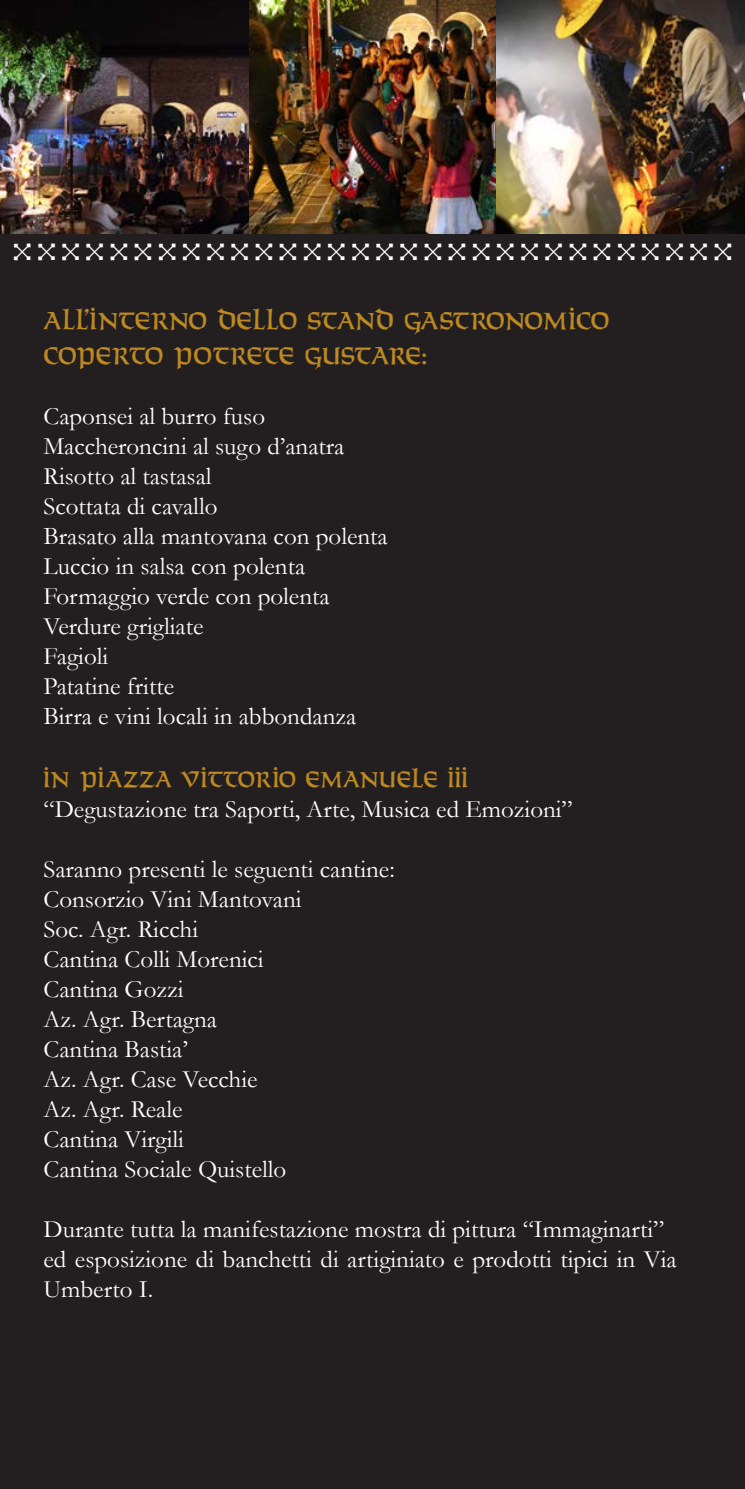
<style>
.page{position:relative;width:745px;height:1489px;background:#fff}
.page>*{position:absolute;margin:0;border:0;box-sizing:border-box;transform-origin:0 0}
.t1{font:35px/35px "Solemnity";color:#bd8921}
.t2{font:32.5px "Solemnity";color:#bd8921}
.t3{font:25px/30px "Garamond";color:#fff}
.s1{font-family:"Garamond";font-weight:700;font-size:25px}
</style>
<div class="page">
<div style="left:0;top:0;width:744px;height:1488px;background:#231f20"></div>
<img style="left:0;top:0;width:744px;height:234px">
<p class="t1" style="left:43px;top:297px;width:566px">ALL’INTERNO DELLO STAND GASTRONOMICO<br>COPERTO POTRETE GUSTARE<span class="s1">:</span></p>
<p class="t3" style="left:43px;top:401px;width:223px">Caponsei al burro fuso</p>
<p class="t3" style="left:43px;top:431px;width:302px">Maccheroncini al sugo d’anatra</p>
<p class="t3" style="left:43px;top:461px;width:169px">Risotto al tastasal</p>
<p class="t3" style="left:43px;top:491px;width:175px">Scottata di cavallo</p>
<p class="t3" style="left:43px;top:521px;width:345px">Brasato alla mantovana con polenta</p>
<p class="t3" style="left:43px;top:551px;width:263px">Luccio in salsa con polenta</p>
<p class="t3" style="left:43px;top:581px;width:287px">Formaggio verde con polenta</p>
<p class="t3" style="left:43px;top:611px;width:161px">Verdure grigliate</p>
<p class="t3" style="left:43px;top:641px;width:66px">Fagioli</p>
<p class="t3" style="left:43px;top:671px;width:132px">Patatine fritte</p>
<p class="t3" style="left:43px;top:701px;width:314px">Birra e vini locali in abbondanza</p>
<p class="t2" style="left:43px;top:754px;width:426px">IN PIAZZA VITTORIO EMANUELE III</p>
<p class="t3" style="left:43px;top:793px;width:530px">“Degustazione tra Saporti, Arte, Musica ed Emozioni”</p>
<p class="t3" style="left:43px;top:853px;width:353px">Saranno presenti le seguenti cantine:</p>
<p class="t3" style="left:43px;top:883px;width:259px">Consorzio Vini Mantovani</p>
<p class="t3" style="left:43px;top:913px;width:156px">Soc. Agr. Ricchi</p>
<p class="t3" style="left:43px;top:943px;width:221px">Cantina Colli Morenici</p>
<p class="t3" style="left:43px;top:973px;width:142px">Cantina Gozzi</p>
<p class="t3" style="left:43px;top:1003px;width:175px">Az. Agr. Bertagna</p>
<p class="t3" style="left:43px;top:1033px;width:146px">Cantina Bastia’</p>
<p class="t3" style="left:43px;top:1063px;width:215px">Az. Agr. Case Vecchie</p>
<p class="t3" style="left:43px;top:1093px;width:140px">Az. Agr. Reale</p>
<p class="t3" style="left:43px;top:1123px;width:142px">Cantina Virgili</p>
<p class="t3" style="left:43px;top:1153px;width:244px">Cantina Sociale Quistello</p>
<p class="t3" style="left:43px;top:1213px;width:622px">Durante tutta la manifestazione mostra di pittura “Immaginarti”</p>
<p class="t3" style="left:43px;top:1243px;width:634px">ed esposizione di banchetti di artiginiato e prodotti tipici in Via<br>Umberto I.</p>
</div>
